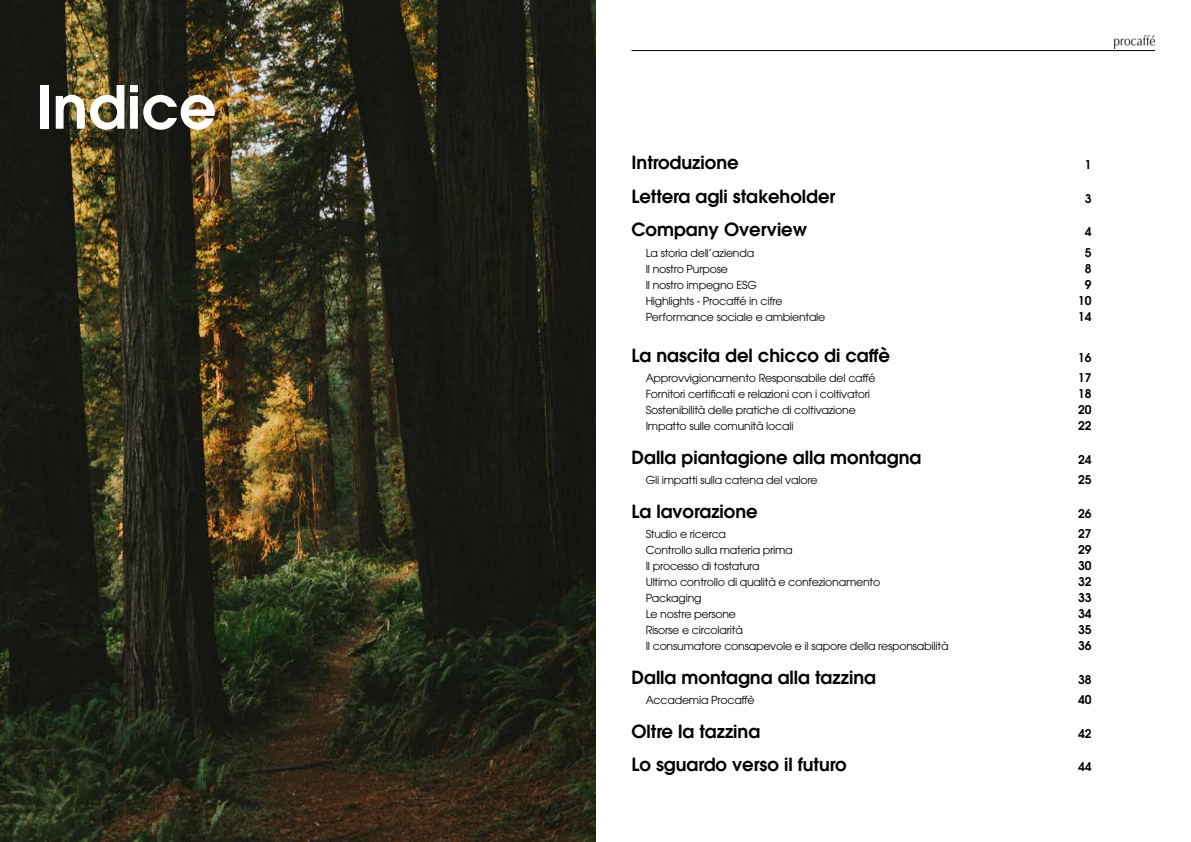
<style>
.page{position:relative;width:1191px;height:842px;background:#fff}
.page>*{position:absolute;margin:0;border:0;box-sizing:border-box;transform-origin:0 0}
.t1{font:600 59px "Avant Garde LT";color:#fff}
.t2{font:600 18px "ITC Avant Garde Std";color:#000}
.t3{font:600 12px "ITC Avant Garde Std";color:#000}
.t4{font:11px "ITC Avant Garde Pro";letter-spacing:-.02em;color:#000}
</style>
<div class="page">
<img style="left:0;top:0;width:595px;height:842px">
<hr style="left:631px;top:50px;width:524px;height:1px;background:#000">
<img style="left:1114px;top:35px;width:41px;height:14px">
<h1 class="t1" style="left:36px;top:68px;width:182px">Indice</h1>
<h2 class="t2" style="left:631px;top:151px;width:109px">Introduzione</h2>
<p class="t3" style="left:1085px;top:157px;width:8px">1</p>
<h2 class="t2" style="left:631px;top:184px;width:205px">Lettera agli stakeholder</h2>
<p class="t3" style="left:1085px;top:190px;width:8px">3</p>
<h2 class="t2" style="left:631px;top:218px;width:177px">Company Overview</h2>
<p class="t3" style="left:1085px;top:224px;width:8px">4</p>
<p class="t4" style="left:645px;top:246px;width:110px">La storia dell’azienda</p>
<p class="t3" style="left:1085px;top:244px;width:8px">5</p>
<p class="t4" style="left:645px;top:262px;width:84px">Il nostro Purpose</p>
<p class="t3" style="left:1085px;top:260px;width:8px">8</p>
<p class="t4" style="left:645px;top:278px;width:113px">Il nostro impegno ESG</p>
<p class="t3" style="left:1085px;top:276px;width:8px">9</p>
<p class="t4" style="left:645px;top:294px;width:138px">Highlights - Procaffé in cifre</p>
<p class="t3" style="left:1078px;top:292px;width:15px">10</p>
<p class="t4" style="left:645px;top:310px;width:181px">Performance sociale e ambientale</p>
<p class="t3" style="left:1078px;top:308px;width:15px">14</p>
<h2 class="t2" style="left:631px;top:343px;width:260px">La nascita del chicco di caffè</h2>
<p class="t3" style="left:1078px;top:349px;width:15px">16</p>
<p class="t4" style="left:645px;top:371px;width:231px">Approvvigionamento Responsabile del caffé</p>
<p class="t3" style="left:1078px;top:370px;width:15px">17</p>
<p class="t4" style="left:645px;top:387px;width:226px">Fornitori certificati e relazioni con i coltivatori</p>
<p class="t3" style="left:1078px;top:386px;width:15px">18</p>
<p class="t4" style="left:645px;top:403px;width:212px">Sostenibilità delle pratiche di coltivazione</p>
<p class="t3" style="left:1078px;top:402px;width:15px">20</p>
<p class="t4" style="left:645px;top:419px;width:149px">Impatto sulle comunità locali</p>
<p class="t3" style="left:1078px;top:418px;width:15px">22</p>
<h2 class="t2" style="left:631px;top:445px;width:291px">Dalla piantagione alla montagna</h2>
<p class="t3" style="left:1078px;top:451px;width:15px">24</p>
<p class="t4" style="left:645px;top:473px;width:173px">Gli impatti sulla catena del valore</p>
<p class="t3" style="left:1078px;top:472px;width:15px">25</p>
<h2 class="t2" style="left:631px;top:499px;width:128px">La lavorazione</h2>
<p class="t3" style="left:1078px;top:505px;width:15px">26</p>
<p class="t4" style="left:645px;top:527px;width:82px">Studio e ricerca</p>
<p class="t3" style="left:1078px;top:526px;width:15px">27</p>
<p class="t4" style="left:645px;top:543px;width:149px">Controllo sulla materia prima</p>
<p class="t3" style="left:1078px;top:542px;width:15px">29</p>
<p class="t4" style="left:645px;top:559px;width:116px">Il processo di tostatura</p>
<p class="t3" style="left:1078px;top:558px;width:15px">30</p>
<p class="t4" style="left:645px;top:575px;width:236px">Ultimo controllo di qualità e confezionamento</p>
<p class="t3" style="left:1078px;top:574px;width:15px">32</p>
<p class="t4" style="left:645px;top:591px;width:57px">Packaging</p>
<p class="t3" style="left:1078px;top:590px;width:15px">33</p>
<p class="t4" style="left:645px;top:607px;width:92px">Le nostre persone</p>
<p class="t3" style="left:1078px;top:606px;width:15px">34</p>
<p class="t4" style="left:645px;top:623px;width:99px">Risorse e circolarità</p>
<p class="t3" style="left:1078px;top:622px;width:15px">35</p>
<p class="t4" style="left:645px;top:639px;width:304px">Il consumatore consapevole e il sapore della responsabilità</p>
<p class="t3" style="left:1078px;top:638px;width:15px">36</p>
<h2 class="t2" style="left:631px;top:665px;width:246px">Dalla montagna alla tazzina</h2>
<p class="t3" style="left:1078px;top:671px;width:15px">38</p>
<p class="t4" style="left:645px;top:693px;width:111px">Accademia Procaffè</p>
<p class="t3" style="left:1078px;top:692px;width:15px">40</p>
<h2 class="t2" style="left:631px;top:719px;width:130px">Oltre la tazzina</h2>
<p class="t3" style="left:1078px;top:725px;width:15px">42</p>
<h2 class="t2" style="left:631px;top:753px;width:217px">Lo sguardo verso il futuro</h2>
<p class="t3" style="left:1078px;top:759px;width:15px">44</p>
</div>
